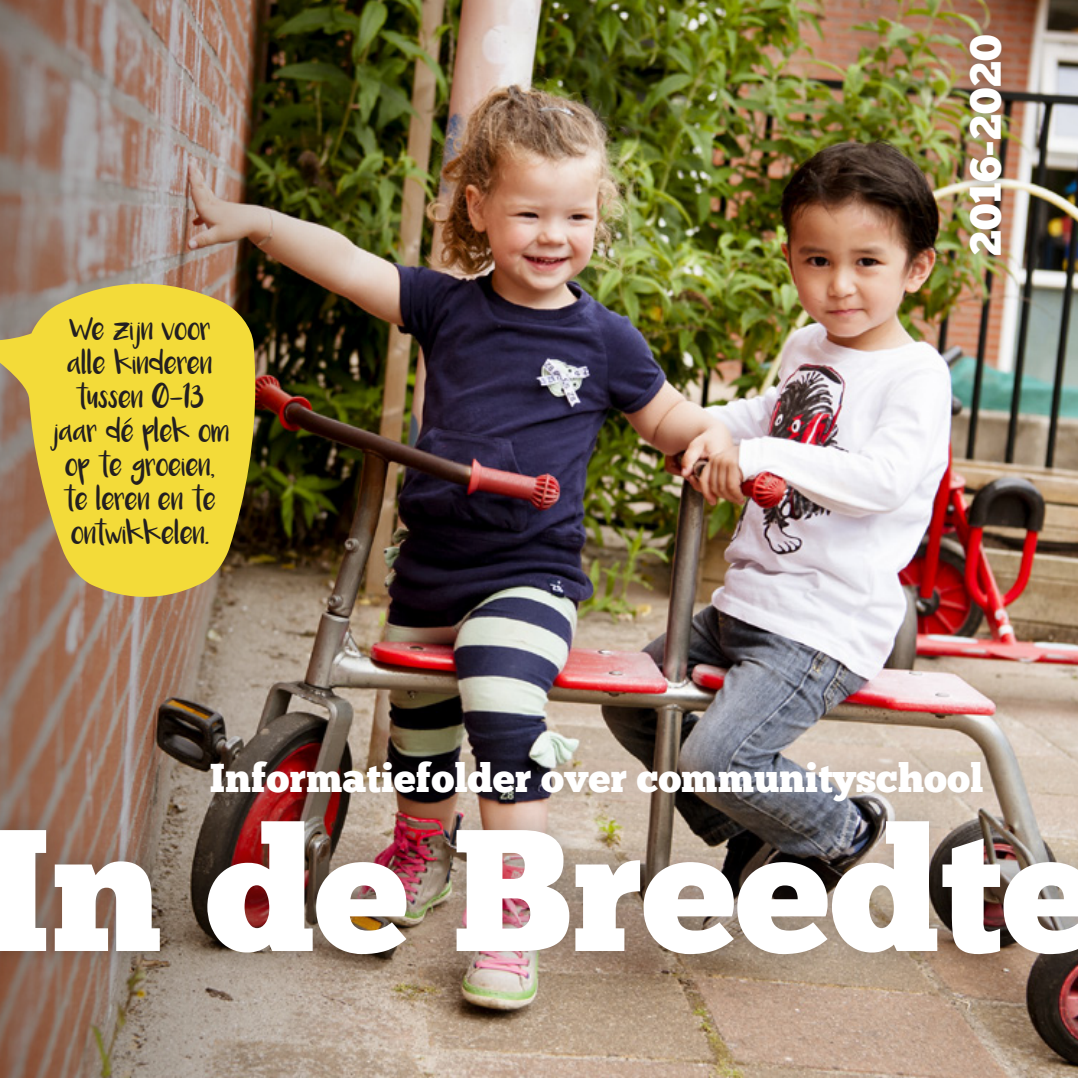
<style>
.page{position:relative;width:1078px;height:1078px;background:#fff}
.page>*{position:absolute;margin:0;border:0;box-sizing:border-box;transform-origin:0 0}
.t1{font:172.8px "Chunk Five Ex";color:#fff}
.t2{font:44px "Chunk Five Ex";color:#fff}
.t3{font:40px "Chunk Five Ex";color:#fff}
.t4{font:17px/34px "Luna";letter-spacing:-.015em;color:#231f20;text-align:center}
</style>
<div class="page">
<img style="left:486px;top:0;width:591px;height:1077px">
<img style="left:0;top:0;width:486px;height:1077px">
<div style="left:0;top:796px;width:1077px;height:182px;background:#231f20;opacity:.3"></div>
<div style="left:957px;top:24px;width:55px;height:243px;background:#231f20;opacity:.3"></div>
<div style="left:186px;top:735px;width:821px;height:89px;background:#231f20;opacity:.2"></div>
<svg style="left:0;top:276px;width:255px;height:325px;background:#d5bd42"></svg>
<svg style="left:124px;top:417px;width:8px;height:7px"></svg>
<p class="t4" style="left:51px;top:317px;width:181px">We zijn voor alle kinderen tussen 0-13 jaar de plek om op te groeien,<br>te leren en te ontwikkelen.</p>
<p class="t2" style="left:952px;top:256px;width:223px;rotate:-90deg">2016-2020</p>
<p class="t3" style="left:210px;top:747px;width:774px">Informatiefolder over communityschool</p>
<p class="t1" style="left:-16px;top:760px;width:1113px">In de Breedte</p>
</div>
